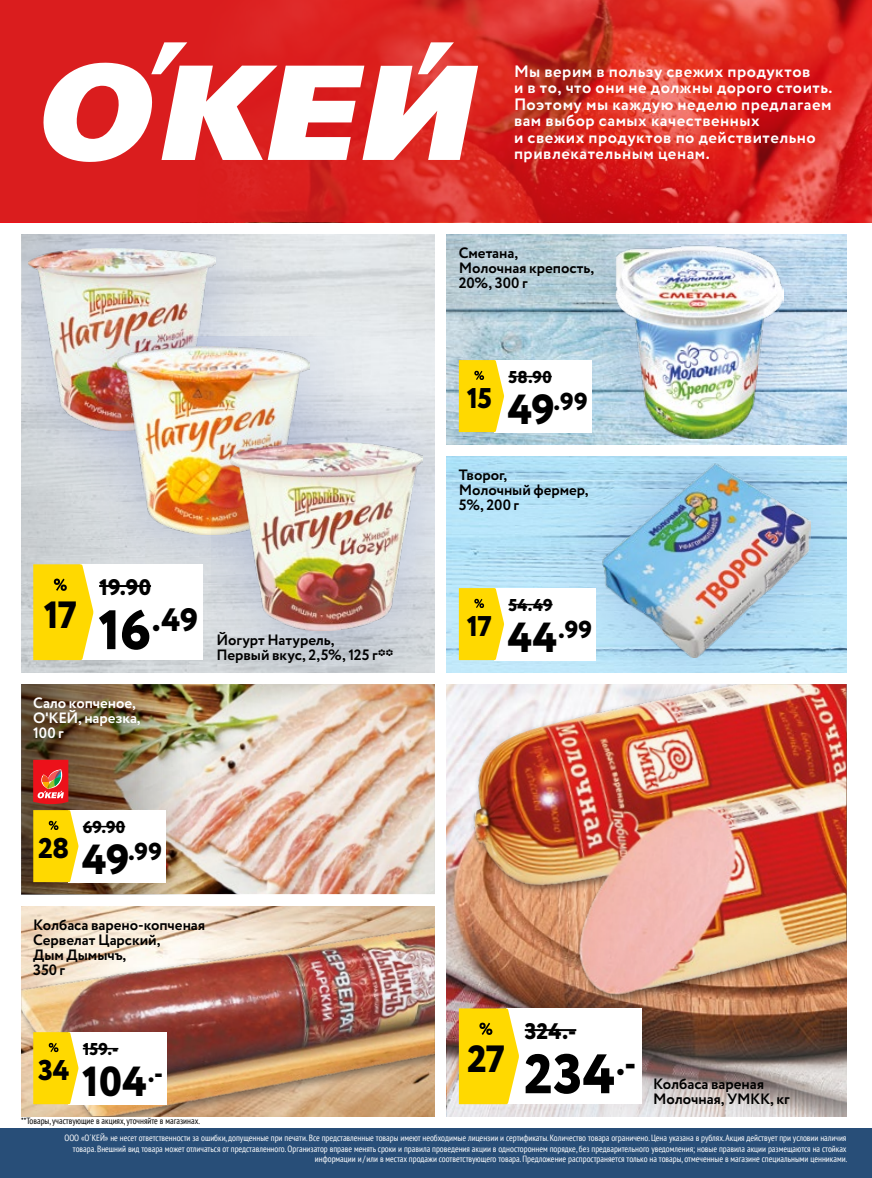
<style>
.page{position:relative;width:872px;height:1178px;background:#fff}
.page>*{position:absolute;margin:0;border:0;box-sizing:border-box;transform-origin:0 0}
.t1{font:800 55.5px "Circe";color:#000}
.t2{font:800 42px "Circe";color:#000}
.t3{font:800 37.95px "Circe";color:#000}
.t4{font:800 32.4px "Circe";color:#000}
.t5{font:800 28.5px "Circe";letter-spacing:-.02em;color:#000}
.t6{font:800 24.45px "Circe";color:#000}
.t7{font:800 22.5px "Circe";letter-spacing:.005em;color:#000}
.t8{font:800 17.1px "Circe";letter-spacing:.01em;color:#000}
.t9{font:700 16.5px/16.5px "Circe";letter-spacing:.03em;color:#fff}
.t10{font:700 15px/15px "Circe";letter-spacing:-.005em;color:#000}
.t11{font:700 15px/15px "Circe";letter-spacing:-.005em;color:#fff}
.t12{font:condensed 9px/10.5px "PT Sans";color:#fff;text-align:right}
.t13{font:condensed 9px "PT Sans";color:#000}
.s1{font-size:42px}
.s2{font-size:55.5px}
</style>
<div class="page">
<img style="left:223px;top:684px;width:212px;height:210px">
<img style="left:447px;top:684px;width:399px;height:336px">
<img style="left:21px;top:906px;width:414px;height:16px">
<img style="left:447px;top:234px;width:399px;height:210px">
<img style="left:447px;top:456px;width:89px;height:216px">
<svg style="left:447px;top:1020px;width:399px;height:96px;background:#998983"></svg>
<img style="left:21px;top:684px;width:202px;height:210px">
<div style="left:546px;top:234px;width:300px;height:204px;background:#445dad;opacity:.3"></div>
<img style="left:614px;top:242px;width:169px;height:196px">
<div style="left:536px;top:456px;width:310px;height:216px;background:#445dad;opacity:.3"></div>
<img style="left:602px;top:462px;width:208px;height:195px">
<div style="left:22px;top:234px;width:256px;height:265px;background:#445dad;opacity:.3"></div>
<img style="left:29px;top:248px;width:186px;height:183px">
<div style="left:53px;top:336px;width:314px;height:268px;background:#445dad;opacity:.3"></div>
<img style="left:117px;top:347px;width:192px;height:188px">
<div style="left:21px;top:922px;width:414px;height:194px;background:#000;opacity:.41"></div>
<img style="left:458px;top:684px;width:388px;height:335px">
<div style="left:211px;top:372px;width:224px;height:300px;background:#445dad;opacity:.3"></div>
<img style="left:230px;top:442px;width:192px;height:188px">
<div style="left:0;top:1128px;width:872px;height:50px;background:#284e78"></div>
<div style="left:80px;top:564px;width:123px;height:96px;background:#fff"></div>
<hr style="left:99px;top:585px;width:52px;height:2px;background:#000">
<svg style="left:33px;top:564px;width:60px;height:96px;background:#fbd917"></svg>
<div style="left:494px;top:588px;width:102px;height:72px;background:#fff"></div>
<hr style="left:508px;top:604px;width:44px;height:1px;background:#000">
<svg style="left:459px;top:588px;width:45px;height:72px;background:#fbd917"></svg>
<div style="left:494px;top:360px;width:97px;height:72px;background:#fff"></div>
<hr style="left:508px;top:376px;width:44px;height:1px;background:#000">
<svg style="left:459px;top:360px;width:45px;height:72px;background:#fbd917"></svg>
<div style="left:506px;top:1008px;width:135px;height:96px;background:#fff"></div>
<hr style="left:525px;top:1029px;width:51px;height:2px;background:#000">
<svg style="left:459px;top:1008px;width:60px;height:96px;background:#fbd917"></svg>
<div style="left:69px;top:1032px;width:98px;height:72px;background:#fff"></div>
<hr style="left:83px;top:1048px;width:35px;height:1px;background:#000">
<svg style="left:33px;top:1032px;width:45px;height:72px;background:#fbd816"></svg>
<div style="left:69px;top:810px;width:97px;height:72px;background:#fff"></div>
<hr style="left:83px;top:826px;width:42px;height:1px;background:#000">
<svg style="left:33px;top:810px;width:45px;height:72px;background:#fad815"></svg>
<svg style="left:33px;top:760px;width:35px;height:44px;background:#e13a37"></svg>
<img style="left:703px;top:0;width:169px;height:222px">
<svg style="left:0;top:0;width:703px;height:222px;background:#d72521"></svg>
<svg style="left:38px;top:42px;width:440px;height:121px"></svg>
<h3 class="t9" style="left:514px;top:64px;width:320px">Мы верим в пользу свежих продуктов<br>и в то, что они не должны дорого стоить.<br>Поэтому мы каждую неделю предлагаем вам выбор самых качественных<br>и свежих продуктов по действительно привлекательным ценам.</h3>
<h3 class="t10" style="left:459px;top:246px;width:137px">Сметана,<br>Молочная крепость,<br>20%, 300 г</h3>
<h3 class="t5" style="left:467px;top:379px;width:27px">15</h3>
<h3 class="t8" style="left:508px;top:366px;width:45px">58.90</h3>
<h3 class="t6" style="left:508px;top:385px;width:81px"><span class="s1">49</span>.99</h3>
<h3 class="t10" style="left:459px;top:468px;width:131px">Творог,<br>Молочный фермер,<br>5%, 200 г</h3>
<h3 class="t3" style="left:44px;top:589px;width:35px">17</h3>
<h3 class="t7" style="left:99px;top:572px;width:53px">19.90</h3>
<h3 class="t4" style="left:98px;top:598px;width:101px"><span class="s2">16</span>.49</h3>
<h3 class="t11" style="left:33px;top:696px;width:109px">Сало копченое,<br>О'КЕЙ, нарезка,<br>100 г</h3>
<h3 class="t8" style="left:508px;top:594px;width:46px">54.49</h3>
<h3 class="t5" style="left:467px;top:607px;width:27px">17</h3>
<h3 class="t10" style="left:216px;top:633px;width:179px">Йогурт Натурель,<br>Первый вкус, 2,5%, 125 г**</h3>
<h3 class="t6" style="left:508px;top:613px;width:86px"><span class="s1">44</span>.99</h3>
<h3 class="t5" style="left:38px;top:829px;width:33px">28</h3>
<h3 class="t8" style="left:83px;top:816px;width:44px">69.90</h3>
<h3 class="t6" style="left:82px;top:835px;width:81px"><span class="s1">49</span>.99</h3>
<h3 class="t10" style="left:33px;top:918px;width:173px">Колбаса варено-копченая<br>Сервелат Царский,<br>Дым Дымычъ,<br>350 г</h3>
<h3 class="t5" style="left:38px;top:1051px;width:33px">34</h3>
<h3 class="t8" style="left:83px;top:1038px;width:37px">159.-</h3>
<h2 class="t2" style="left:82px;top:1053px;width:66px">104</h2>
<h3 class="t6" style="left:148px;top:1057px;width:17px">.-</h3>
<p class="t13" style="left:21px;top:1115px;width:180px">**Товары, участвующие в акциях, уточняйте в магазинах.</p>
<h3 class="t3" style="left:467px;top:1033px;width:40px">27</h3>
<h3 class="t7" style="left:525px;top:1016px;width:53px">324.-</h3>
<h1 class="t1" style="left:524px;top:1036px;width:114px">234<sup>.-</sup></h1>
<h3 class="t10" style="left:653px;top:1077px;width:112px">Колбаса вареная</h3>
<h3 class="t10" style="left:653px;top:1092px;width:138px">Молочная, УМКК, кг</h3>
<p class="t12" style="left:64px;top:1132px;width:784px">ООО «О´КЕЙ» не несет ответственности за ошибки, допущенные при печати. Все представленные товары имеют необходимые лицензии и сертификаты. Количество товара ограничено. Цена указана в рублях. Акция действует при условии наличия товара. Внешний вид товара может отличаться от представленного. Организатор вправе менять сроки и правила проведения акции в одностороннем порядке, без предварительного уведомления; новые правила акции размещаются на стойках информации и / или в местах продажи соответствующего товара. Предложение распространяется только на товары, отмеченные в магазине специальными ценниками.</p>
</div>
